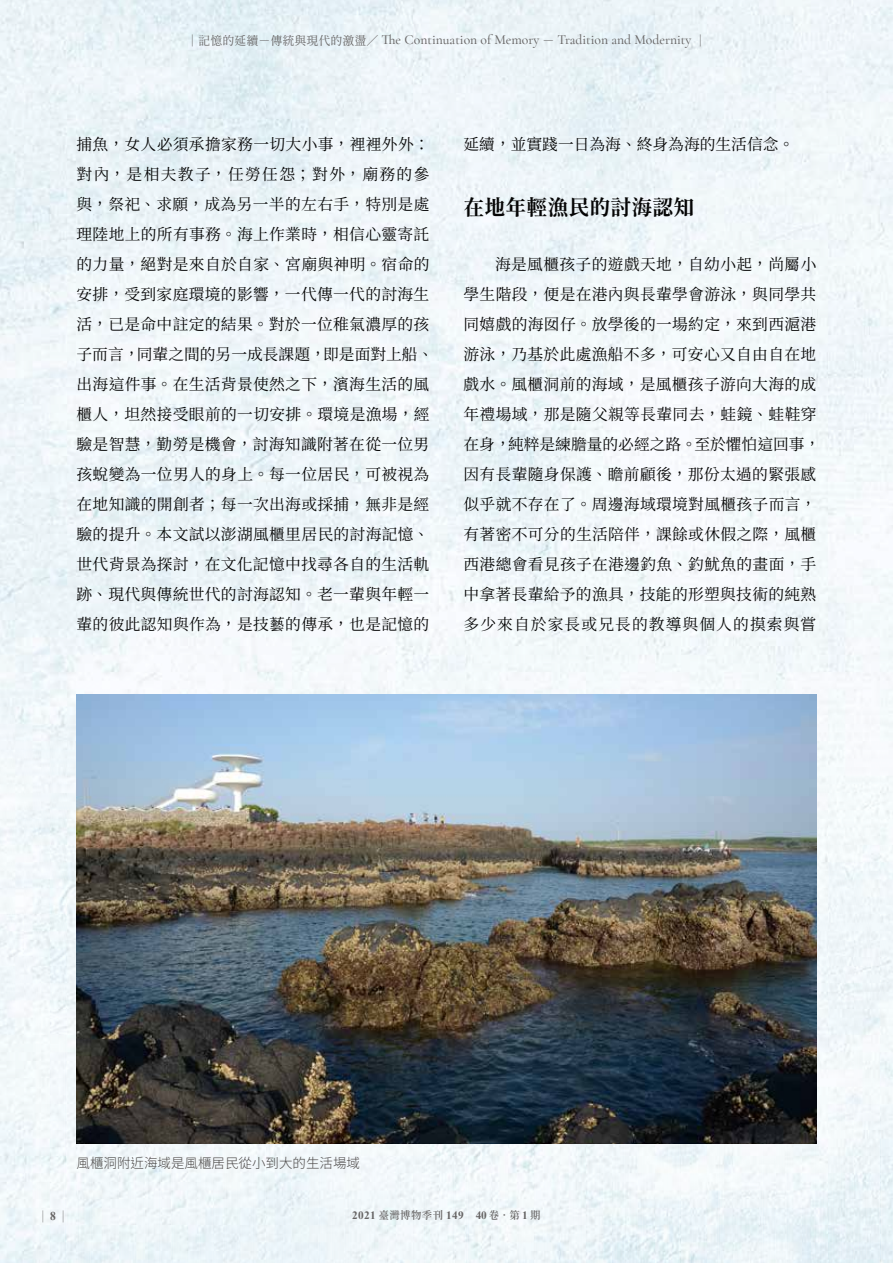
<style>
.page{position:relative;width:893px;height:1263px;background:#fff}
.page>*{position:absolute;margin:0;border:0;box-sizing:border-box;transform-origin:0 0}
.t1{font:700 21px "Gen Ryu Min TW";color:#050505}
.t2{font:15.75px/30px "Source Han Serif TC";letter-spacing:.02em;color:#050505}
.t3{font:15.75px "Source Han Serif TC";color:#050505}
.t4{font:500 13.8px "Cormorant Garamond";color:#666464}
.t5{font:300 13.5px "Source Han Sans TC";color:#4c4948}
.t6{font:12px "Source Han Serif TC";color:#666464;scale:.8 1}
.t7{font:700 11.25px "Times New Roman";letter-spacing:.03em;color:#666464}
.s1{font-family:"Gen Ryu Min TW";font-weight:400;font-size:12px}
.s2{font-family:"Times New Roman";font-weight:700}
.s3{font-family:"Gen Ryu Min TW";font-weight:600;font-size:10.5px}
</style>
<div class="page">
<img style="left:0;top:0;width:893px;height:1263px">
<img style="left:77px;top:694px;width:739px;height:449px">
<p class="t4" style="left:186px;top:32px;width:521px"><span class="s1">｜記憶的延續－傳統與現代的激盪／</span> The Continuation of Memory <span class="s1">－</span> Tradition and Modernity <span class="s1">｜</span></p>
<p class="t2" style="left:77px;top:130px;width:358px">捕魚，女人必須承擔家務一切大小事，裡裡外外：對內，是相夫教子，任勞任怨；對外，廟務的參與，祭祀、求願，成為另一半的左右手，特別是處理陸地上的所有事務。海上作業時，相信心靈寄託的力量，絕對是來自於自家、宮廟與神明。宿命的安排，受到家庭環境的影響，一代傳一代的討海生活，已是命中註定的結果。對於一位稚氣濃厚的孩子而言，同輩之間的另一成長課題，即是面對上船、出海這件事。在生活背景使然之下，濱海生活的風櫃人，坦然接受眼前的一切安排。環境是漁場，經驗是智慧，勤勞是機會，討海知識附著在從一位男孩蛻變為一位男人的身上。每一位居民，可被視為在地知識的開創者；每一次出海或採捕，無非是經驗的提升。本文試以澎湖風櫃里居民的討海記憶、世代背景為探討，在文化記憶中找尋各自的生活軌跡、現代與傳統世代的討海認知。老一輩與年輕一輩的彼此認知與作為，是技藝的傳承，也是記憶的</p>
<p class="t3" style="left:463px;top:135px;width:332px">延續，並實踐一日為海、終身為海的生活信念。</p>
<h1 class="t1" style="left:463px;top:195px;width:232px">在地年輕漁民的討海認知</h1>
<p class="t2" style="left:463px;top:250px;width:358px;text-indent:32px">海是風櫃孩子的遊戲天地，自幼小起，尚屬小學生階段，便是在港內與長輩學會游泳，與同學共同嬉戲的海囡仔。放學後的一場約定，來到西滬港游泳，乃基於此處漁船不多，可安心又自由自在地戲水。風櫃洞前的海域，是風櫃孩子游向大海的成年禮場域，那是隨父親等長輩同去，蛙鏡、蛙鞋穿在身，純粹是練膽量的必經之路。至於懼怕這回事，因有長輩隨身保護、瞻前顧後，那份太過的緊張感似乎就不存在了。周邊海域環境對風櫃孩子而言，有著密不可分的生活陪伴，課餘或休假之際，風櫃西港總會看見孩子在港邊釣魚、釣魷魚的畫面，手中拿著長輩給予的漁具，技能的形塑與技術的純熟多少來自於家長或兄長的教導與個人的摸索與嘗</p>
<p class="t5" style="left:77px;top:1155px;width:285px">風櫃洞附近海域是風櫃居民從小到大的生活場域</p>
<p class="t6" style="left:38px;top:1209px;width:39px">｜<span class="s2">8</span>｜</p>
<p class="t7" style="left:352px;top:1207px;width:190px">2021 <span class="s3">臺灣博物季刊</span> 149 40 <span class="s3">卷．第</span> 1 <span class="s3">期</span></p>
</div>
